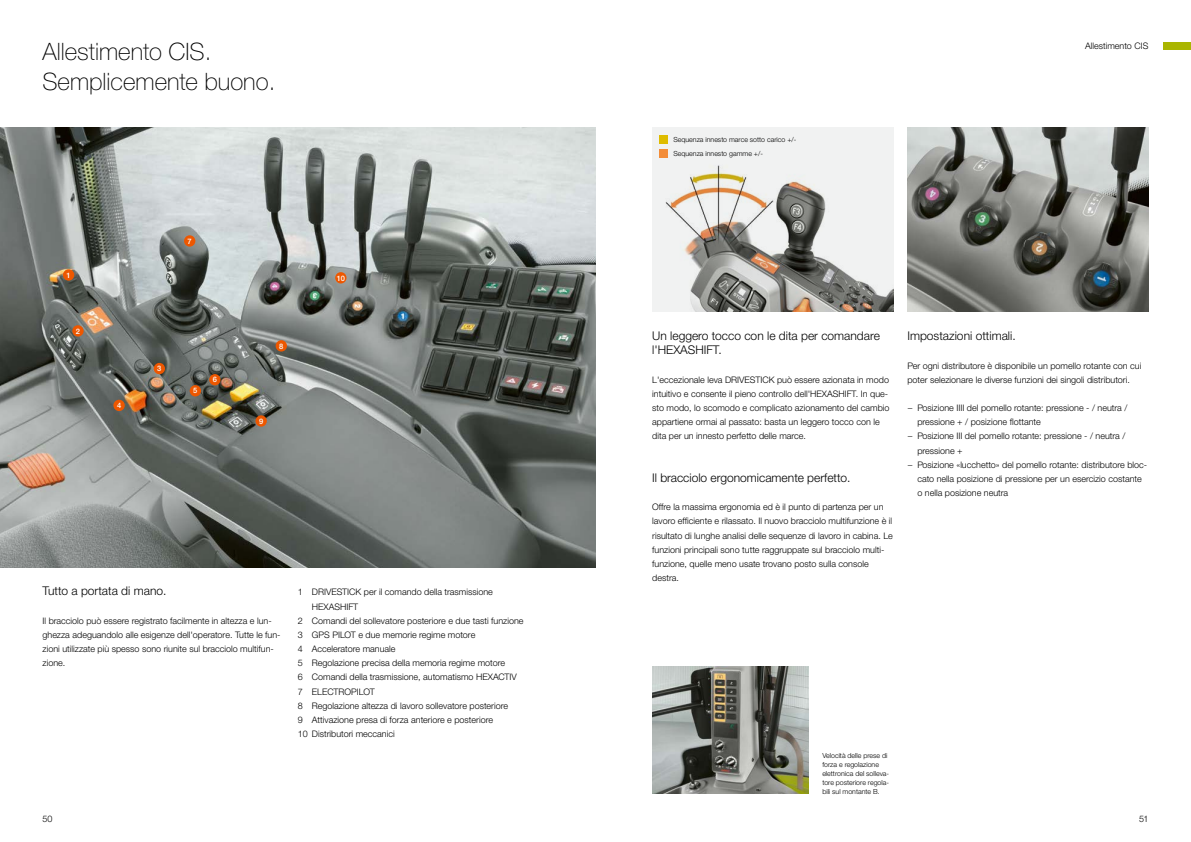
<style>
.page{position:relative;width:1191px;height:842px;background:#fff}
.page>*{position:absolute;margin:0;border:0;box-sizing:border-box;transform-origin:0 0}
.t1{font:100 24px/30px "CLAAS Helvetica Neue";color:#000}
.t2{font:300 12px/14.2px "CLAAS Helvetica Neue";color:#000}
.t3{font:300 9px/14.2px "CLAAS Helvetica Neue";color:#000}
.t4{font:500 7.5px "CLAAS Helvetica Neue";color:#fff}
.t5{font:300 7px/9px "CLAAS Helvetica Neue";color:#000}
</style>
<div class="page">
<div style="left:1162px;top:43px;width:29px;height:7px;background:#aab500"></div>
<img style="left:652px;top:128px;width:241px;height:184px">
<img style="left:907px;top:128px;width:241px;height:184px">
<img style="left:0;top:128px;width:595px;height:439px">
<div style="left:63px;top:269px;width:11px;height:12px;background:#ed5700;border-radius:50%"></div>
<div style="left:72px;top:325px;width:12px;height:12px;background:#ed5700;border-radius:50%"></div>
<div style="left:154px;top:363px;width:11px;height:11px;background:#ed5700;border-radius:50%"></div>
<div style="left:113px;top:400px;width:12px;height:11px;background:#ed5700;border-radius:50%"></div>
<div style="left:190px;top:385px;width:11px;height:11px;background:#ed5700;border-radius:50%"></div>
<div style="left:209px;top:374px;width:11px;height:11px;background:#ed5700;border-radius:50%"></div>
<div style="left:184px;top:235px;width:11px;height:12px;background:#ed5700;border-radius:50%"></div>
<div style="left:276px;top:340px;width:11px;height:11px;background:#ed5700;border-radius:50%"></div>
<div style="left:255px;top:415px;width:12px;height:12px;background:#ed5700;border-radius:50%"></div>
<div style="left:335px;top:272px;width:11px;height:11px;background:#ed5700;border-radius:50%"></div>
<div style="left:659px;top:135px;width:9px;height:8px;background:#debc00"></div>
<div style="left:659px;top:149px;width:9px;height:9px;background:#f38d39"></div>
<img style="left:652px;top:666px;width:156px;height:128px">
<h1 class="t1" style="left:43px;top:37px;width:234px">Allestimento CIS.<br>Semplicemente buono.</h1>
<p class="t4" style="left:67px;top:270px;width:6px">1</p>
<p class="t4" style="left:76px;top:326px;width:6px">2</p>
<p class="t4" style="left:188px;top:236px;width:6px">7</p>
<p class="t4" style="left:117px;top:401px;width:6px">4</p>
<p class="t4" style="left:157px;top:364px;width:6px">3</p>
<p class="t4" style="left:193px;top:386px;width:6px">5</p>
<p class="t4" style="left:213px;top:375px;width:6px">6</p>
<p class="t4" style="left:279px;top:341px;width:6px">8</p>
<p class="t4" style="left:259px;top:416px;width:6px">9</p>
<p class="t4" style="left:337px;top:273px;width:10px">10</p>
<h2 class="t2" style="left:43px;top:584px;width:125px">Tutto a portata di mano.</h2>
<p class="t3" style="left:43px;top:614px;width:239px">Il bracciolo può essere registrato facilmente in altezza e lun&shy;ghezza adeguandolo alle esigenze dell'operatore. Tutte le fun&shy;zioni utilizzate più spesso sono riunite sul bracciolo multifun&shy;zione.</p>
<p class="t3" style="left:298px;top:585px;width:197px">1 DRIVESTICK per il comando della trasmissione</p>
<p class="t3" style="left:312px;top:599px;width:48px">HEXASHIFT</p>
<p class="t3" style="left:298px;top:614px;width:227px">2 Comandi del sollevatore posteriore e due tasti funzione</p>
<p class="t3" style="left:298px;top:628px;width:179px">3 GPS PILOT e due memorie regime motore</p>
<p class="t3" style="left:298px;top:642px;width:99px">4 Acceleratore manuale</p>
<p class="t3" style="left:298px;top:656px;width:209px">5 Regolazione precisa della memoria regime motore</p>
<p class="t3" style="left:298px;top:670px;width:221px">6 Comandi della trasmissione, automatismo HEXACTIV</p>
<p class="t3" style="left:298px;top:684px;width:79px">7 ELECTROPILOT</p>
<p class="t3" style="left:298px;top:699px;width:212px">8 Regolazione altezza di lavoro sollevatore posteriore</p>
<p class="t3" style="left:298px;top:713px;width:197px">9 Attivazione presa di forza anteriore e posteriore</p>
<p class="t3" style="left:298px;top:727px;width:99px">10 Distributori meccanici</p>
<p class="t5" style="left:673px;top:132px;width:124px;line-height:14.2px">Sequenza innesto marce sotto carico +/-<br>Sequenza innesto gamme +/-</p>
<p class="t3" style="left:1085px;top:39px;width:65px">Allestimento CIS</p>
<h2 class="t2" style="left:652px;top:329px;width:229px">Un leggero tocco con le dita per comandare l'HEXASHIFT.</h2>
<p class="t3" style="left:652px;top:373px;width:239px">L'eccezionale leva DRIVESTICK può essere azionata in modo intuitivo e consente il pieno controllo dell'HEXASHIFT. In que&shy;sto modo, lo scomodo e complicato azionamento del cambio appartiene ormai al passato: basta un leggero tocco con le dita per un innesto perfetto delle marce.</p>
<h2 class="t2" style="left:652px;top:471px;width:200px">Il bracciolo ergonomicamente perfetto.</h2>
<p class="t3" style="left:652px;top:500px;width:242px">Offre la massima ergonomia ed è il punto di partenza per un lavoro efficiente e rilassato. Il nuovo bracciolo multifunzione è il risultato di lunghe analisi delle sequenze di lavoro in cabina. Le funzioni principali sono tutte raggruppate sul bracciolo multi&shy;funzione, quelle meno usate trovano posto sulla console destra.</p>
<h2 class="t2" style="left:907px;top:329px;width:110px">Impostazioni ottimali.</h2>
<p class="t3" style="left:907px;top:358px;width:235px">Per ogni distributore è disponibile un pomello rotante con cui poter selezionare le diverse funzioni dei singoli distributori.</p>
<p class="t3" style="left:907px;top:401px;width:221px">− Posizione IIII del pomello rotante: pressione - / neutra /</p>
<p class="t3" style="left:917px;top:415px;width:125px">pressione + / posizione flottante</p>
<p class="t3" style="left:907px;top:429px;width:219px">− Posizione III del pomello rotante: pressione - / neutra /</p>
<p class="t3" style="left:917px;top:443px;width:47px">pressione +</p>
<p class="t3" style="left:907px;top:458px;width:241px">− Posizione «lucchetto» del pomello rotante: distributore bloc-</p>
<p class="t3" style="left:917px;top:472px;width:226px">cato nella posizione di pressione per un esercizio costante</p>
<p class="t3" style="left:917px;top:486px;width:92px">o nella posizione neutra</p>
<p class="t5" style="left:822px;top:751px;width:68px">Velocità delle prese di forza e regolazione elettronica del solleva&shy;tore posteriore regola&shy;bili sul montante B.</p>
<p class="t3" style="left:43px;top:812px;width:12px">50</p>
<p class="t3" style="left:1139px;top:812px;width:11px">51</p>
</div>
